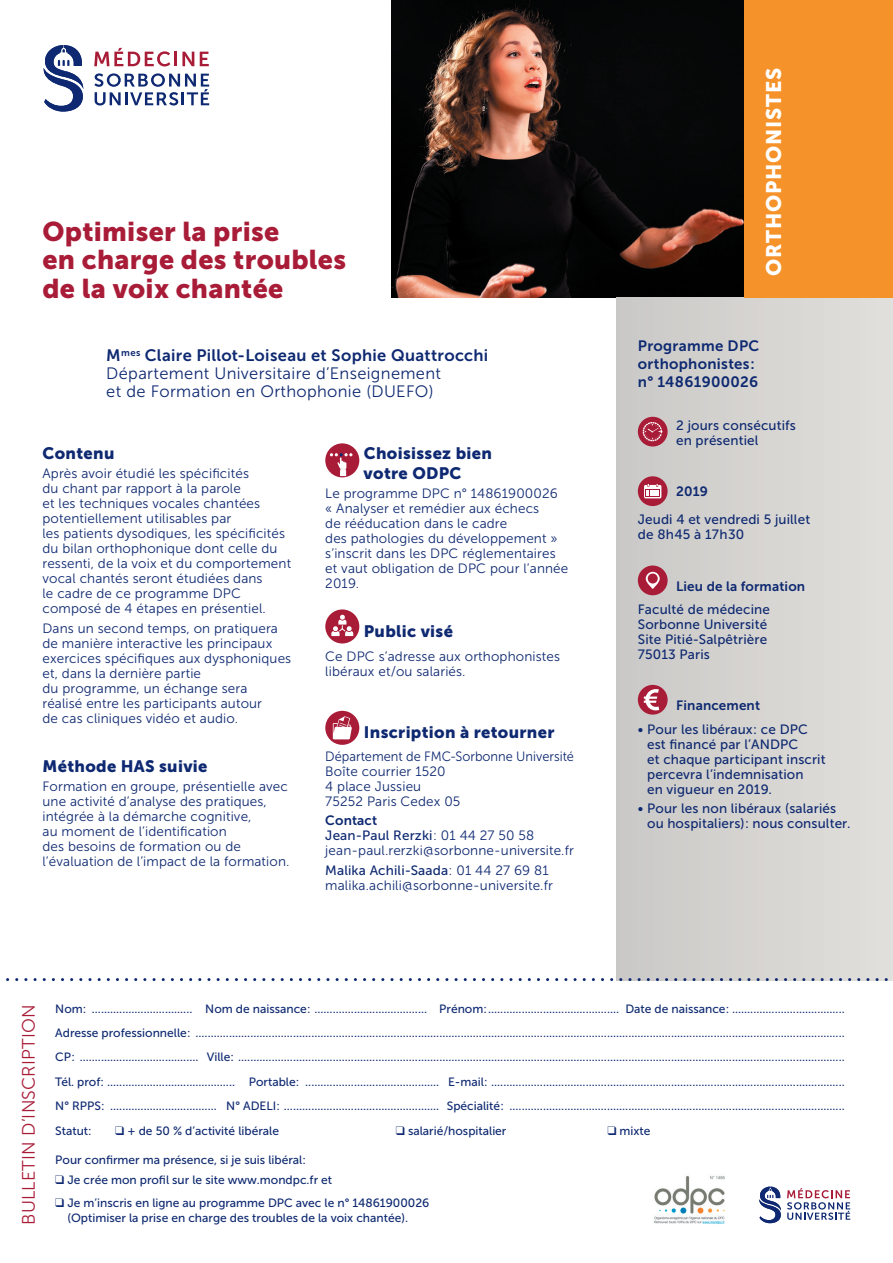
<style>
.page{position:relative;width:893px;height:1263px;background:#fff}
.page>*{position:absolute;margin:0;border:0;box-sizing:border-box;transform-origin:0 0}
.t1{font:27px/28.5px "Museo Sans 900";letter-spacing:.01em;color:#a91c38}
.t2{font:21px "Museo Sans 900";letter-spacing:.04em;color:#fff}
.t3{font:18px "Museo Sans 300";letter-spacing:.01em;color:#a91c38}
.t4{font:16.5px/19.5px "Museo Sans 900";letter-spacing:.02em;color:#0e2971}
.t5{font:16.5px/18px "Museo Sans 300";letter-spacing:.02em;color:#0e2971}
.t6{font:16.5px "Museo Sans 700";letter-spacing:.02em;color:#0e2971}
.t7{font:15px/18px "Museo Sans 700";letter-spacing:.02em;color:#0e2971}
.t8{font:13.5px/15px "Museo Sans 300";letter-spacing:.01em;color:#0e2971}
.t9{font:13.5px/15px "Museo Sans 500";letter-spacing:.01em;color:#0e2971}
.t10{font:13.5px/15px "Museo Sans 300";letter-spacing:.01em;color:#0e2971;scale:.95 1}
.t11{font:13.5px "Museo Sans 700";letter-spacing:.01em;color:#0e2971}
.t12{font:12px/24.5px "Museo Sans 500";color:#0e2971;text-align:justify}
.s1{font-family:"Museo Sans 300"}
</style>
<div class="page">
<div style="left:325px;top:443px;width:34px;height:34px;background:#a91c38;border-radius:50%"></div>
<svg style="left:330px;top:453px;width:22px;height:23px"></svg>
<div style="left:325px;top:609px;width:34px;height:34px;background:#a91c38;border-radius:50%"></div>
<svg style="left:331px;top:615px;width:22px;height:21px"></svg>
<div style="left:325px;top:711px;width:34px;height:34px;background:#a91c38;border-radius:50%"></div>
<svg style="left:333px;top:716px;width:19px;height:23px"></svg>
<img style="left:391px;top:0;width:353px;height:298px">
<div style="left:617px;top:298px;width:276px;height:682px;background:#d6d4d1"></div>
<div style="left:638px;top:417px;width:30px;height:29px;background:#a91c38;border-radius:50%"></div>
<svg style="left:643px;top:422px;width:20px;height:19px"></svg>
<div style="left:638px;top:476px;width:30px;height:30px;background:#a91c38;border-radius:50%"></div>
<svg style="left:644px;top:484px;width:17px;height:14px"></svg>
<div style="left:638px;top:565px;width:30px;height:30px;background:#a91c38;border-radius:50%"></div>
<svg style="left:646px;top:572px;width:14px;height:17px"></svg>
<div style="left:648px;top:573px;width:10px;height:10px;background:#a91c38;border-radius:50%"></div>
<div style="left:638px;top:685px;width:30px;height:30px;background:#a91c38;border-radius:50%"></div>
<svg style="left:644px;top:689px;width:15px;height:21px"></svg>
<svg style="left:94px;top:48px;width:76px;height:18px"></svg>
<hr style="left:174px;top:52px;width:3px;height:14px;background:#a91c38">
<svg style="left:182px;top:52px;width:12px;height:14px"></svg>
<svg style="left:200px;top:52px;width:9px;height:14px"></svg>
<svg style="left:44px;top:45px;width:40px;height:67px"></svg>
<svg style="left:94px;top:73px;width:115px;height:33px"></svg>
<svg style="left:6px;top:978px;width:887px;height:3px"></svg>
<img style="left:654px;top:1176px;width:71px;height:48px">
<div style="left:744px;top:0;width:149px;height:298px;background:#f6922a"></div>
<svg style="left:759px;top:1186px;width:91px;height:37px"></svg>
<h1 class="t1" style="left:43px;top:217px;width:305px">Optimiser la prise<br>en charge des troubles de la voix chantée</h1>
<h3 class="t6" style="left:106px;top:346px;width:383px">M<sup>mes</sup> Claire Pillot-Loiseau et Sophie Quattrocchi</h3>
<h3 class="t5" style="left:106px;top:364px;width:336px">Département Universitaire d’Enseignement et de Formation en Orthophonie (DUEFO)</h3>
<h3 class="t4" style="left:43px;top:443px;width:73px">Contenu</h3>
<p class="t8" style="left:43px;top:466px;width:250px">Après avoir étudié les spécificités<br>du chant par rapport à la parole<br>et les techniques vocales chantées potentiellement utilisables par<br>les patients dysodiques, les spécificités du bilan orthophonique dont celle du ressenti, de la voix et du comportement vocal chantés seront étudiées dans<br>le cadre de ce programme DPC composé de 4 étapes en présentiel.</p>
<p class="t8" style="left:43px;top:621px;width:250px">Dans un second temps, on pratiquera de manière interactive les principaux exercices spécifiques aux dysphoniques et, dans la dernière partie<br>du programme, un échange sera<br>réalisé entre les participants autour<br>de cas cliniques vidéo et audio.</p>
<h3 class="t4" style="left:43px;top:756px;width:167px">Méthode HAS suivie</h3>
<p class="t8" style="left:43px;top:779px;width:249px">Formation en groupe, présentielle avec une activité d’analyse des pratiques, intégrée à la démarche cognitive,<br>au moment de l’identification<br>des besoins de formation ou de l’évaluation de l’impact de la formation.</p>
<h3 class="t4" style="left:364px;top:443px;width:130px">Choisissez bien votre ODPC</h3>
<p class="t8" style="left:325px;top:486px;width:245px">Le programme DPC n° 14861900026 « Analyser et remédier aux échecs<br>de rééducation dans le cadre<br>des pathologies du développement » s’inscrit dans les DPC réglementaires et vaut obligation de DPC pour l’année<br>2019.</p>
<h3 class="t4" style="left:364px;top:621px;width:91px">Public visé</h3>
<p class="t8" style="left:325px;top:649px;width:236px">Ce DPC s’adresse aux orthophonistes libéraux et/ou salariés.</p>
<h3 class="t4" style="left:364px;top:722px;width:192px">Inscription à retourner</h3>
<p class="t10" style="left:325px;top:749px;width:263px">Département de FMC-Sorbonne Université<br>Boîte courrier 1520<br>4 place Jussieu<br>75252 Paris Cedex 05</p>
<p class="t11" style="left:325px;top:813px;width:53px">Contact</p>
<p class="t9" style="left:325px;top:828px;width:210px">Jean-Paul Rerzki <span class="s1">: 01 44 27 50 58</span></p>
<p class="t8" style="left:325px;top:843px;width:250px">jean-paul.rerzki@sorbonne-universite.fr</p>
<p class="t9" style="left:325px;top:862px;width:225px">Malika Achili-Saada <span class="s1">: 01 44 27 69 81</span></p>
<p class="t8" style="left:325px;top:878px;width:229px">malika.achili@sorbonne-universite.fr</p>
<h2 class="t2" style="left:762px;top:276px;width:210px;rotate:-90deg">ORTHOPHONISTES</h2>
<p class="t7" style="left:638px;top:337px;width:123px">Programme DPC orthophonistes : n° 14861900026</p>
<p class="t9" style="left:676px;top:418px;width:121px">2 jours consécutifs en présentiel</p>
<p class="t11" style="left:676px;top:484px;width:33px">2019</p>
<p class="t9" style="left:638px;top:512px;width:174px">Jeudi 4 et vendredi 5 juillet de 8 h 45 à 17 h 30</p>
<p class="t11" style="left:676px;top:578px;width:131px">Lieu de la formation</p>
<p class="t9" style="left:638px;top:602px;width:134px">Faculté de médecine<br>Sorbonne Université<br>Site Pitié-Salpêtrière<br>75013 Paris</p>
<p class="t11" style="left:676px;top:698px;width:85px">Financement</p>
<p class="t9" style="left:647px;top:722px;width:180px;text-indent:-9px">• Pour les libéraux : ce DPC est financé par l’ANDPC<br>et chaque participant inscrit percevra l’indemnisation<br>en vigueur en 2019.</p>
<p class="t9" style="left:647px;top:801px;width:205px;text-indent:-9px">• Pour les non libéraux (salariés ou hospitaliers) : nous consulter.</p>
<h3 class="t3" style="left:19px;top:1225px;width:222px;rotate:-90deg">BULLETIN D’INSCRIPTION</h3>
<p class="t12" style="left:55px;top:996px;width:791px">Nom : ................................. Nom de naissance : ..................................... Prénom :........................................... Date de naissance : .....................................<br>Adresse professionnelle : .....................................................................................................................................................................................................................<br>CP : ....................................... Ville : .......................................................................................................................................................................................................<br>Tél. prof : .......................................... Portable : ............................................ E-mail : ....................................................................................................................<br>N° RPPS : ................................... N° ADELI : ................................................... Spécialité : ..............................................................................................................<br>Statut :</p>
<p class="t12" style="left:115px;top:1118px;width:165px">❑ + de 50 % d’activité libérale</p>
<p class="t12" style="left:396px;top:1118px;width:112px">❑ salarié/hospitalier</p>
<p class="t12" style="left:607px;top:1118px;width:45px">❑ mixte</p>
<p class="t12" style="left:55px;top:1148px;width:252px">Pour confirmer ma présence, si je suis libéral :</p>
<p class="t12" style="left:55px;top:1167px;width:278px">❑ Je crée mon profil sur le site www.mondpc.fr et</p>
<p class="t12" style="left:55px;top:1191px;width:376px">❑ Je m’inscris en ligne au programme DPC avec le n° 14861900026</p>
<p class="t12" style="left:67px;top:1206px;width:342px">(Optimiser la prise en charge des troubles de la voix chantée).</p>
</div>
